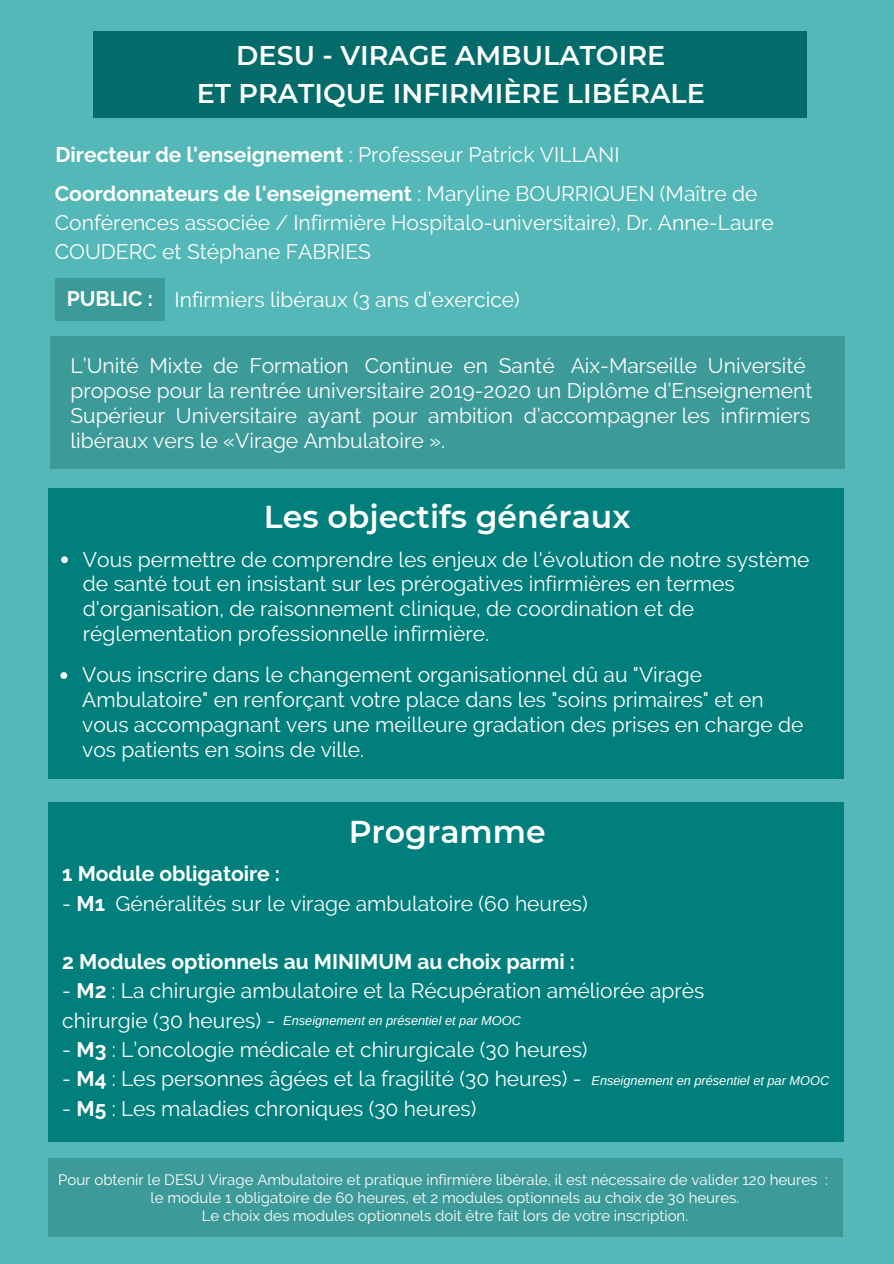
<style>
.page{position:relative;width:894px;height:1264px;background:#fff}
.page>*{position:absolute;margin:0;border:0;box-sizing:border-box;transform-origin:0 0}
.t1{font:600 31.5px "Montserrat";color:#fff}
.t2{font:600 27px/37.2px "Montserrat";color:#fff;text-align:center}
.t3{font:21px/24.8px "Raleway";color:#fff}
.t4{font:700 21px/38.5px "Raleway";color:#fff}
.t5{font:15px/18px "Raleway";color:#fff;text-align:center}
.t6{font:italic 12.75px "Arimo";color:#fff}
.s1{font-weight:400}
.s2{font-weight:700}
</style>
<div class="page">
<div style="left:0;top:0;width:893px;height:1263px;background:#53b8b7"></div>
<div style="left:94px;top:31px;width:712px;height:86px;background:#036b69"></div>
<div style="left:56px;top:278px;width:109px;height:42px;background:#3c9a99"></div>
<div style="left:50px;top:336px;width:794px;height:133px;background:#3c9a99"></div>
<div style="left:48px;top:488px;width:795px;height:291px;background:#017f7c"></div>
<div style="left:48px;top:802px;width:795px;height:339px;background:#017f7c"></div>
<svg style="left:61px;top:556px;width:7px;height:7px"></svg>
<svg style="left:60px;top:672px;width:7px;height:7px"></svg>
<div style="left:48px;top:1158px;width:794px;height:79px;background:#3c9a99"></div>
<p class="t2" style="left:197px;top:37px;width:509px">DESU - VIRAGE AMBULATOIRE<br>ET PRATIQUE INFIRMIÈRE LIBÉRALE</p>
<p class="t4" style="left:55px;top:136px;width:704px">Directeur de l'enseignement <span class="s1">: Professeur Patrick VILLANI<br></span>Coordonnateurs de l'enseignement <span class="s1">: Maryline BOURRIQUEN (Maître de</span></p>
<p class="t3" style="left:55px;top:208px;width:720px;line-height:29.2px">Conférences associée / Infirmière Hospitalo-universitaire), Dr. Anne-Laure<br>COUDERC et Stéphane FABRIES</p>
<p class="t3" style="left:67px;top:287px;width:454px"><span class="s2">PUBLIC :</span> Infirmiers libéraux (3 ans d’exercice)</p>
<p class="t3" style="left:70px;top:353px;width:743px">L’Unité Mixte de Formation Continue en Santé Aix-Marseille Université propose pour la rentrée universitaire 2019-2020 un Diplôme d’Enseignement Supérieur Universitaire ayant pour ambition d’accompagner les infirmiers libéraux vers le «Virage Ambulatoire ».</p>
<h1 class="t1" style="left:264px;top:498px;width:368px">Les objectifs généraux</h1>
<p class="t3" style="left:83px;top:546px;width:728px">Vous permettre de comprendre les enjeux de l'évolution de notre système de santé tout en insistant sur les prérogatives infirmières en termes d'organisation, de raisonnement clinique, de coordination et de réglementation professionnelle infirmière.</p>
<p class="t3" style="left:82px;top:662px;width:722px">Vous inscrire dans le changement organisationnel dû au "Virage Ambulatoire" en renforçant votre place dans les "soins primaires" et en vous accompagnant vers une meilleure gradation des prises en charge de vos patients en soins de ville.</p>
<h1 class="t1" style="left:348px;top:812px;width:198px">Programme</h1>
<p class="t4" style="left:62px;top:854px;width:219px">1 Module obligatoire :</p>
<p class="t3" style="left:62px;top:890px;width:526px">- <span class="s2">M1</span> Généralités sur le virage ambulatoire (60 heures)</p>
<p class="t4" style="left:62px;top:942px;width:514px">2 Modules optionnels au MINIMUM au choix parmi :</p>
<p class="t3" style="left:62px;top:976px;width:643px;line-height:29.2px">- <span class="s2">M2</span> : La chirurgie ambulatoire et la Récupération améliorée après chirurgie (30 heures) -</p>
<p class="t3" style="left:62px;top:1037px;width:526px">- <span class="s2">M3</span> : L’oncologie médicale et chirurgicale (30 heures)</p>
<p class="t3" style="left:62px;top:1066px;width:520px">- <span class="s2">M4</span> : Les personnes âgées et la fragilité (30 heures) -</p>
<p class="t3" style="left:62px;top:1095px;width:415px">- <span class="s2">M5</span> : Les maladies chroniques (30 heures)</p>
<p class="t6" style="left:283px;top:1013px;width:239px">Enseignement en présentiel et par MOOC</p>
<p class="t6" style="left:591px;top:1073px;width:239px">Enseignement en présentiel et par MOOC</p>
<p class="t5" style="left:58px;top:1170px;width:771px">Pour obtenir le DESU Virage Ambulatoire et pratique infirmière libérale, il est nécessaire de valider 120 heures : le module 1 obligatoire de 60 heures, et 2 modules optionnels au choix de 30 heures.<br>Le choix des modules optionnels doit être fait lors de votre inscription.</p>
</div>
